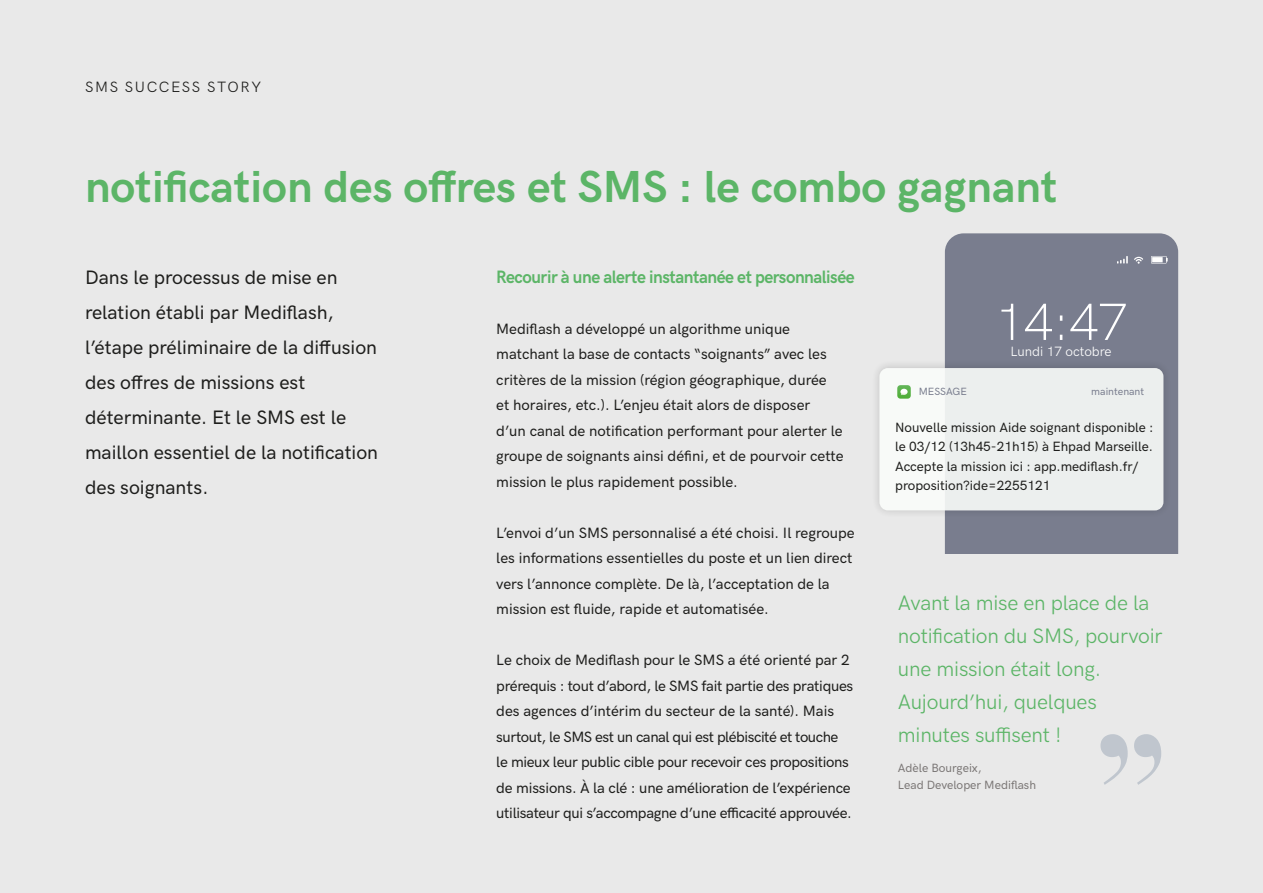
<style>
.page{position:relative;width:1263px;height:893px;background:#e9e9e9}
.page>*{position:absolute;margin:0;border:0;box-sizing:border-box;transform-origin:0 0}
.t1{font:700 162px "Didot";color:#183a63}
.t2{font:300 52.5px "HK Grotesk";color:#fff}
.t3{font:700 45px "HK Grotesk";color:#5cb567}
.t4{font:21px/33px "HK Grotesk";letter-spacing:-.01em;color:#5cb567}
.t5{font:500 19.5px/35.1px "HK Grotesk";color:#1e1e1c}
.t6{font:700 18px "HK Grotesk";letter-spacing:-.025em;color:#5cb567;scale:.95 1}
.t7{font:500 15px/25.5px "HK Grotesk";color:#1e1e1c}
.t8{font:500 15px/25.5px "HK Grotesk";letter-spacing:-.02em;color:#1e1e1c}
.t9{font:15px "HK Grotesk";letter-spacing:.105em;color:#1e1e1c}
.t10{font:500 13.5px/19.5px "HK Grotesk";color:#1e1e1c}
.t11{font:13.5px "HK Grotesk";color:#fff}
.t12{font:500 12px/16.5px "HK Grotesk";color:#7b7776}
.t13{font:500 10.5px "HK Grotesk";color:#797d8e}
</style>
<div class="page">
<div style="left:945px;top:233px;width:233px;height:320px;background:#797d8e"></div>
<svg style="left:1134px;top:257px;width:9px;height:7px"></svg>
<svg style="left:1151px;top:256px;width:17px;height:8px"></svg>
<svg style="left:1117px;top:256px;width:11px;height:8px"></svg>
<div style="left:870px;top:359px;width:303px;height:161px;background:#000;opacity:.2"></div>
<div style="left:879px;top:368px;width:284px;height:142px;background:#ecefee;border-radius:9px"></div>
<svg style="left:897px;top:385px;width:14px;height:14px"></svg>
<p class="t9" style="left:85px;top:75px;width:177px">SMS SUCCESS STORY</p>
<h3 class="t3" style="left:85px;top:153px;width:974px">notification des offres et SMS : le combo gagnant</h3>
<h3 class="t5" style="left:85px;top:258px;width:295px">Dans le processus de mise en relation établi par Mediflash, l’étape préliminaire de la diffusion des offres de missions est déterminante. Et le SMS est le maillon essentiel de la notification des soignants.</h3>
<p class="t6" style="left:496px;top:263px;width:379px">Recourir à une alerte instantanée et personnalisée</p>
<p class="t7" style="left:496px;top:315px;width:349px">Mediflash a développé un algorithme unique matchant la base de contacts “soignants” avec les critères de la mission (région géographique, durée<br>et horaires, etc.). L’enjeu était alors de disposer d’un canal de notification performant pour alerter le groupe de soignants ainsi défini, et de pourvoir cette mission le plus rapidement possible.</p>
<p class="t7" style="left:496px;top:519px;width:360px">L’envoi d’un SMS personnalisé a été choisi. Il regroupe les informations essentielles du poste et un lien direct vers l’annonce complète. De là, l’acceptation de la mission est fluide, rapide et automatisée.</p>
<p class="t8" style="left:496px;top:646px;width:359px">Le choix de Mediflash pour le SMS a été orienté par 2 prérequis : tout d’abord, le SMS fait partie des pratiques des agences d’intérim du secteur de la santé). Mais surtout, le SMS est un canal qui est plébiscité et touche le mieux leur public cible pour recevoir ces propositions de missions. À la clé : une amélioration de l’expérience utilisateur qui s’accompagne d’une efficacité approuvée.</p>
<h2 class="t2" style="left:995px;top:282px;width:134px">14:47</h2>
<p class="t11" style="left:1010px;top:341px;width:103px">Lundi 17 octobre</p>
<p class="t13" style="left:919px;top:384px;width:50px">MESSAGE</p>
<p class="t13" style="left:1091px;top:384px;width:54px">maintenant</p>
<p class="t10" style="left:895px;top:416px;width:260px">Nouvelle mission Aide soignant disponible : le 03/12 (13h45-21h15) à Ehpad Marseille.<br>Accepte la mission ici : app.mediflash.fr/ proposition?ide=2255121</p>
<h3 class="t4" style="left:898px;top:585px;width:266px">Avant la mise en place de la notification du SMS, pourvoir une mission était long.<br>Aujourd’hui, quelques minutes suffisent !</h3>
<p class="t12" style="left:898px;top:759px;width:140px">Adèle Bourgeix,<br>Lead Developer Mediflash</p>
<h1 class="t1" style="left:1168px;top:826px;width:77px;rotate:-180deg">“</h1>
</div>
